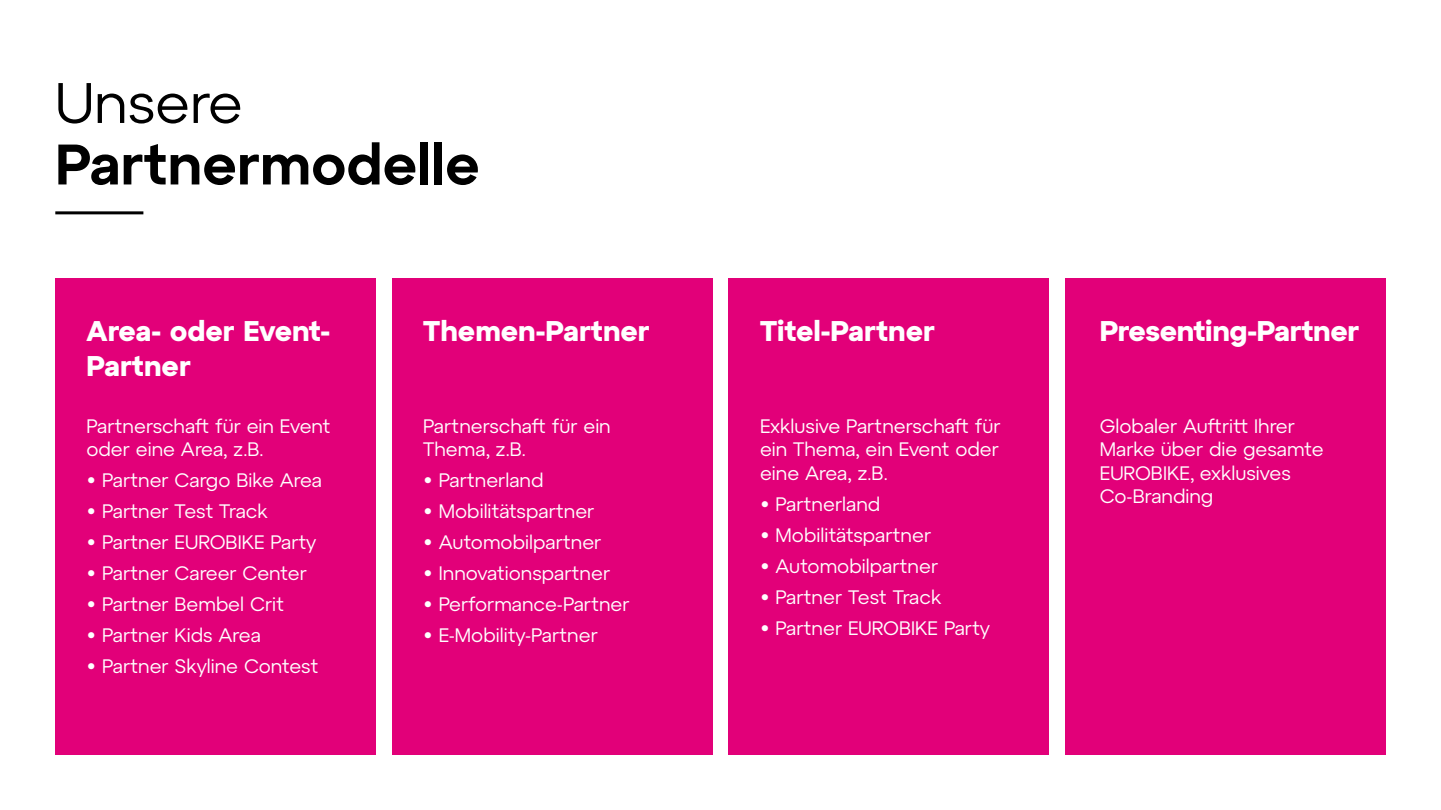
<style>
.page{position:relative;width:1441px;height:810px;background:#fff}
.page>*{position:absolute;margin:0;border:0;box-sizing:border-box;transform-origin:0 0}
.t1{font:600 57px "Atyp BL Text";color:#000}
.t2{font:57px "Atyp BL Text";color:#000}
.t3{font:700 28.5px/34.2px "Atyp BL Text";color:#fff}
.t4{font:19.5px/23.4px "Atyp BL Text";color:#fff}
</style>
<div class="page">
<hr style="left:55px;top:211px;width:88px;height:3px;background:#000">
<div style="left:1065px;top:279px;width:320px;height:476px;background:#e20079"></div>
<div style="left:728px;top:279px;width:320px;height:476px;background:#e20079"></div>
<div style="left:392px;top:279px;width:320px;height:476px;background:#e20079"></div>
<div style="left:55px;top:279px;width:320px;height:476px;background:#e20079"></div>
<h1 class="t2" style="left:55px;top:69px;width:189px">Unsere</h1>
<h1 class="t1" style="left:55px;top:130px;width:426px">Partnermodelle</h1>
<h2 class="t3" style="left:87px;top:314px;width:245px">Area- oder Event-<br>Partner</h2>
<p class="t4" style="left:87px;top:414px;width:245px">Partnerschaft für ein Event oder eine Area, z.B.</p>
<p class="t4" style="left:87px;top:468px;width:237px">• Partner Cargo Bike Area</p>
<p class="t4" style="left:87px;top:499px;width:183px">• Partner Test Track</p>
<p class="t4" style="left:87px;top:530px;width:231px">• Partner EUROBIKE Party</p>
<p class="t4" style="left:87px;top:561px;width:222px">• Partner Career Center</p>
<p class="t4" style="left:87px;top:592px;width:199px">• Partner Bembel Crit</p>
<p class="t4" style="left:87px;top:623px;width:176px">• Partner Kids Area</p>
<p class="t4" style="left:87px;top:654px;width:233px">• Partner Skyline Contest</p>
<h2 class="t3" style="left:423px;top:314px;width:228px">Themen-Partner</h2>
<p class="t4" style="left:423px;top:414px;width:189px">Partnerschaft für ein<br>Thema, z.B.</p>
<p class="t4" style="left:423px;top:468px;width:122px">• Partnerland</p>
<p class="t4" style="left:423px;top:499px;width:172px">• Mobilitätspartner</p>
<p class="t4" style="left:423px;top:530px;width:179px">• Automobilpartner</p>
<p class="t4" style="left:423px;top:561px;width:188px">• Innovationspartner</p>
<p class="t4" style="left:423px;top:592px;width:208px">• Performance-Partner</p>
<p class="t4" style="left:423px;top:623px;width:176px">• E-Mobility-Partner</p>
<h2 class="t3" style="left:760px;top:314px;width:176px">Titel-Partner</h2>
<p class="t4" style="left:760px;top:414px;width:242px;text-align:justify">Exklusive Partnerschaft für ein Thema, ein Event oder eine Area, z.B.</p>
<p class="t4" style="left:760px;top:492px;width:122px">• Partnerland</p>
<p class="t4" style="left:760px;top:523px;width:172px">• Mobilitätspartner</p>
<p class="t4" style="left:760px;top:554px;width:179px">• Automobilpartner</p>
<p class="t4" style="left:760px;top:585px;width:183px">• Partner Test Track</p>
<p class="t4" style="left:760px;top:616px;width:231px">• Partner EUROBIKE Party</p>
<h2 class="t3" style="left:1099px;top:314px;width:261px">Presenting-Partner</h2>
<p class="t4" style="left:1099px;top:414px;width:225px">Globaler Auftritt Ihrer<br>Marke über die gesamte<br>EUROBIKE, exklusives<br>Co-Branding</p>
</div>
